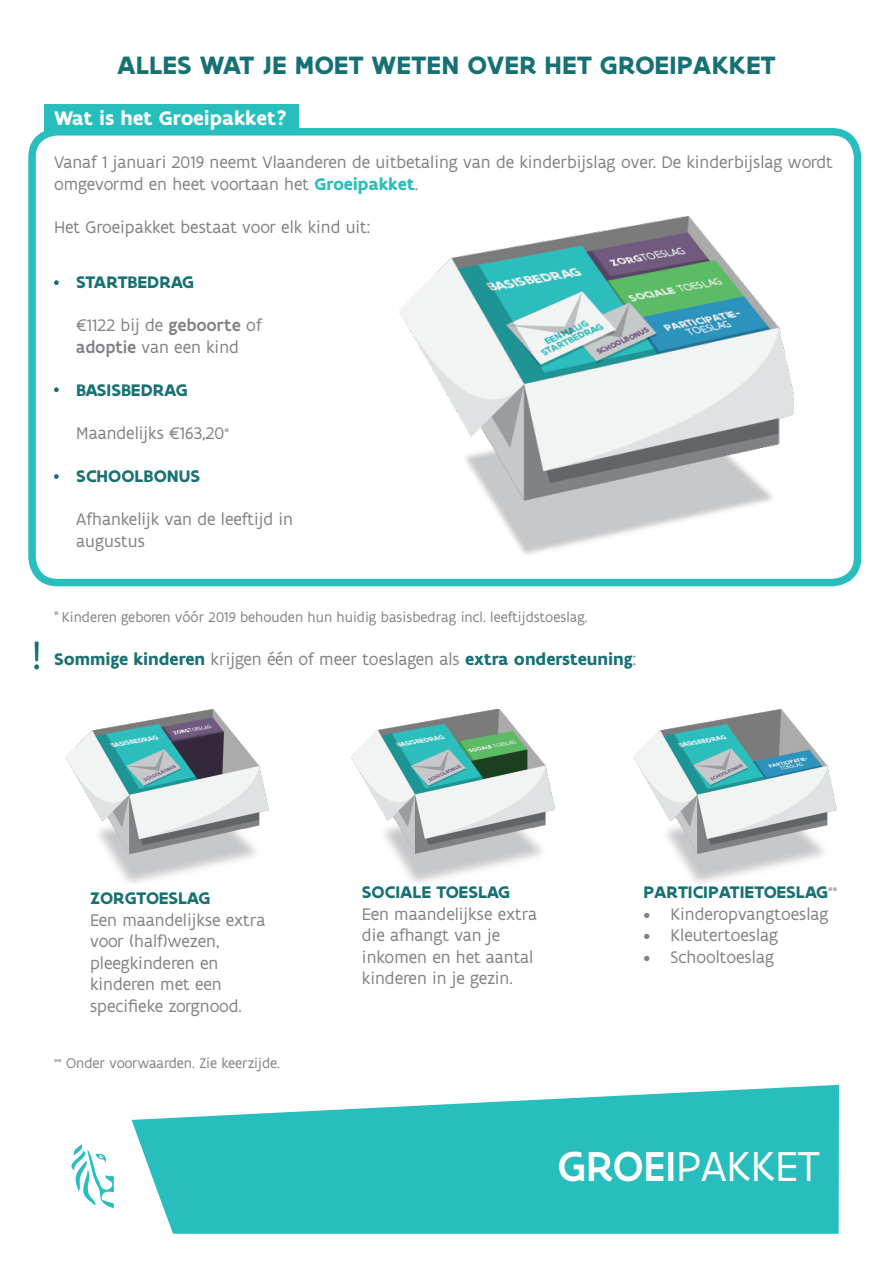
<style>
.page{position:relative;width:893px;height:1263px;background:#fff}
.page>*{position:absolute;margin:0;border:0;box-sizing:border-box;transform-origin:0 0}
.t1{font:45px "Flanders Art Sans";color:#fff}
.t2{font:40.5px "Myriad Pro";color:#177173}
.t3{font:700 27px "Flanders Art Sans";letter-spacing:.005em;color:#177173}
.t4{font:700 21px "Flanders Art Sans";color:#fff}
.t5{font:18px/21.6px "Flanders Art Sans";color:#808285}
.t6{font:700 18px "Flanders Art Sans";color:#177173}
.t7{font:15px "Flanders Art Sans";color:#808285}
.s1{font-weight:700;color:#28bebd}
.s2{font-weight:500}
.s3{font-weight:400;color:#808285}
</style>
<div class="page">
<div style="left:28px;top:128px;width:833px;height:458px;border:8px solid #28bebd;border-radius:26px"></div>
<div style="left:44px;top:104px;width:254px;height:30px;background:#28bebd"></div>
<img style="left:399px;top:217px;width:394px;height:338px">
<svg style="left:54px;top:280px;width:5px;height:5px"></svg>
<svg style="left:54px;top:387px;width:5px;height:5px"></svg>
<svg style="left:54px;top:474px;width:5px;height:5px"></svg>
<img style="left:66px;top:709px;width:203px;height:174px">
<img style="left:352px;top:709px;width:203px;height:174px">
<img style="left:634px;top:709px;width:203px;height:174px">
<svg style="left:174px;top:1085px;width:665px;height:149px;background:#3fc5c4"></svg>
<svg style="left:71px;top:1117px;width:103px;height:117px"></svg>
<p class="t3" style="left:117px;top:49px;width:660px">ALLES WAT JE MOET WETEN OVER HET GROEIPAKKET</p>
<p class="t4" style="left:54px;top:105px;width:235px">Wat is het Groeipakket?</p>
<p class="t5" style="left:54px;top:152px;width:780px">Vanaf 1 januari 2019 neemt Vlaanderen de uitbetaling van de kinderbijslag over. De kinderbijslag wordt omgevormd en heet voortaan het <span class="s1">Groeipakket</span>.</p>
<p class="t5" style="left:54px;top:216px;width:318px">Het Groeipakket bestaat voor elk kind uit:</p>
<p class="t6" style="left:76px;top:270px;width:119px">STARTBEDRAG</p>
<p class="t5" style="left:76px;top:315px;width:187px">€1122 bij de <span class="s2">geboorte</span> of</p>
<p class="t5" style="left:76px;top:336px;width:164px"><span class="s2">adoptie</span> van een kind</p>
<p class="t6" style="left:76px;top:378px;width:113px">BASISBEDRAG</p>
<p class="t5" style="left:76px;top:423px;width:154px">Maandelijks €163,20<sup>*</sup></p>
<p class="t6" style="left:76px;top:465px;width:125px">SCHOOLBONUS</p>
<p class="t5" style="left:76px;top:509px;width:218px">Afhankelijk van de leeftijd in augustus</p>
<p class="t2" style="left:32px;top:631px;width:11px">!</p>
<p class="t7" style="left:54px;top:608px;width:535px"><sup>*</sup> Kinderen geboren vóór 2019 behouden hun huidig basisbedrag incl. leeftijdstoeslag.</p>
<p class="t6" style="left:54px;top:648px;width:584px">Sommige kinderen <span class="s3">krijgen één of meer toeslagen als</span> extra ondersteuning<span class="s3">:</span></p>
<p class="t6" style="left:90px;top:887px;width:122px">ZORGTOESLAG</p>
<p class="t5" style="left:90px;top:909px;width:177px">Een maandelijkse extra voor (half)wezen,</p>
<p class="t5" style="left:90px;top:952px;width:130px">pleegkinderen en</p>
<p class="t5" style="left:90px;top:974px;width:133px">kinderen met een</p>
<p class="t5" style="left:90px;top:996px;width:153px">specifieke zorgnood.</p>
<p class="t7" style="left:54px;top:1054px;width:228px"><sup>**</sup> Onder voorwaarden. Zie keerzijde.</p>
<p class="t6" style="left:362px;top:881px;width:150px">SOCIALE TOESLAG</p>
<p class="t5" style="left:362px;top:903px;width:177px">Een maandelijkse extra die afhangt van je inkomen en het aantal kinderen in je gezin.</p>
<p class="t6" style="left:643px;top:881px;width:195px">PARTICIPATIETOESLAG<sup>**</sup></p>
<p class="t5" style="left:643px;top:903px;width:187px">• Kinderopvangtoeslag</p>
<p class="t5" style="left:643px;top:925px;width:136px">• Kleutertoeslag</p>
<p class="t5" style="left:643px;top:946px;width:132px">• Schooltoeslag</p>
<p class="t1" style="left:558px;top:1139px;width:264px"><span class="s2">GROEI</span>PAKKET</p>
</div>
